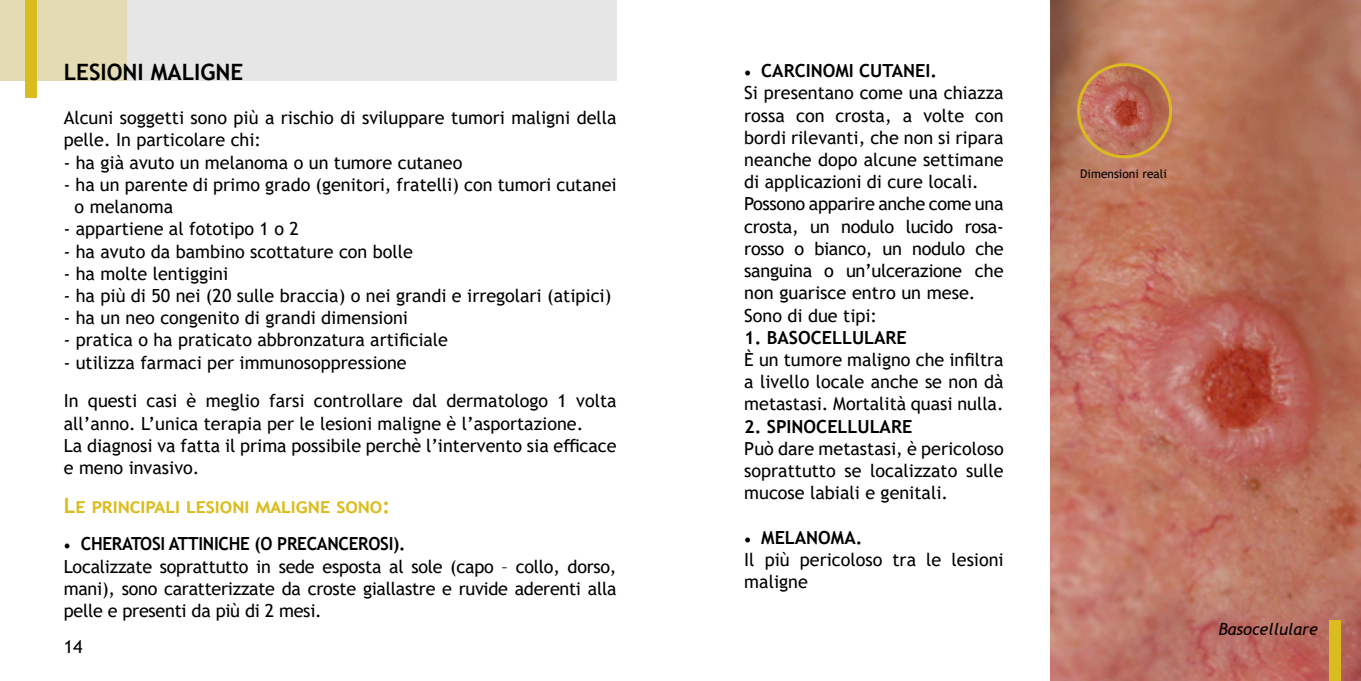
<style>
.page{position:relative;width:1361px;height:681px;background:#fff}
.page>*{position:absolute;margin:0;border:0;box-sizing:border-box;transform-origin:0 0}
.t1{font:700 22.5px "Trebuchet MS";color:#000}
.t2{font:700 21px "Trebuchet MS";color:#dbbc1e}
.t3{font:18px/22.2px "Trebuchet MS";color:#000}
.t4{font:700 18px "Trebuchet MS";color:#000}
.t5{font:italic 16.5px "Trebuchet MS";color:#000}
.t6{font:12px "Trebuchet MS";color:#000}
.s1{font-family:"Minion Pro";font-weight:700}
.s2{font-weight:700}
</style>
<div class="page">
<div style="left:0;top:0;width:617px;height:81px;background:#e6e6e6"></div>
<div style="left:0;top:0;width:126px;height:81px;background:#e3dbb4"></div>
<div style="left:26px;top:0;width:11px;height:98px;background:#dbbc1e"></div>
<img style="left:1050px;top:0;width:311px;height:680px">
<div style="left:1329px;top:620px;width:12px;height:60px;background:#dbbc1e"></div>
<img style="left:1078px;top:65px;width:92px;height:92px;border-radius:46px">
<div style="left:1077px;top:63px;width:95px;height:95px;border:3px solid #dabb1d;border-radius:50%"></div>
<p class="t1" style="left:64px;top:58px;width:181px">LESIONI MALIGNE</p>
<p class="t3" style="left:64px;top:107px;width:554px">Alcuni soggetti sono più a rischio di sviluppare tumori maligni della pelle. In particolare chi:</p>
<p class="t3" style="left:64px;top:151px;width:400px">- ha già avuto un melanoma o un tumore cutaneo</p>
<p class="t3" style="left:75px;top:173px;width:543px;text-indent:-11px">- ha un parente di primo grado (genitori, fratelli) con tumori cutanei o melanoma</p>
<p class="t3" style="left:64px;top:217px;width:237px">- appartiene al fototipo 1 o 2</p>
<p class="t3" style="left:64px;top:240px;width:351px">- ha avuto da bambino scottature con bolle</p>
<p class="t3" style="left:64px;top:262px;width:166px">- ha molte lentiggini</p>
<p class="t3" style="left:64px;top:284px;width:549px">- ha più di 50 nei (20 sulle braccia) o nei grandi e irregolari (atipici)</p>
<p class="t3" style="left:64px;top:306px;width:346px">- ha un neo congenito di grandi dimensioni</p>
<p class="t3" style="left:64px;top:328px;width:386px">- pratica o ha praticato abbronzatura artificiale</p>
<p class="t3" style="left:64px;top:342px;width:554px;line-height:38.7px">- utilizza farmaci per immunosoppressione<br>In questi casi è meglio farsi controllare dal dermatologo 1 volta</p>
<p class="t3" style="left:64px;top:412px;width:554px">all’anno. L’unica terapia per le lesioni maligne è l’asportazione.<br>La diagnosi va fatta il prima possibile perchè l’intervento sia efficace e meno invasivo.</p>
<p class="t2" style="left:64px;top:492px;width:328px">Le principali lesioni maligne sono:</p>
<p class="t3" style="left:64px;top:532px;width:554px"><span class="s1">•</span> <span class="s2">CHERATOSI ATTINICHE (O PRECANCEROSI).<br></span>Localizzate soprattutto in sede esposta al sole (capo – collo, dorso, mani), sono caratterizzate da croste giallastre e ruvide aderenti alla pelle e presenti da più di 2 mesi.</p>
<p class="t3" style="left:64px;top:635px;width:20px">14</p>
<p class="t3" style="left:744px;top:59px;width:261px"><span class="s1">•</span> <span class="s2">CARCINOMI CUTANEI.<br></span>Si presentano come una chiazza rossa con crosta, a volte con bordi rilevanti, che non si ripara neanche dopo alcune settimane di applicazioni di cure locali.<br>Possono apparire anche come una crosta, un nodulo lucido rosa&shy;rosso o bianco, un nodulo che sanguina o un’ulcerazione che non guarisce entro un mese.<br>Sono di due tipi:</p>
<p class="t4" style="left:744px;top:326px;width:164px">1. BASOCELLULARE</p>
<p class="t3" style="left:744px;top:348px;width:261px;text-align:justify">È un tumore maligno che infiltra a livello locale anche se non dà metastasi. Mortalità quasi nulla.</p>
<p class="t4" style="left:744px;top:415px;width:169px">2. SPINOCELLULARE</p>
<p class="t3" style="left:744px;top:437px;width:261px;text-align:justify">Può dare metastasi, è pericoloso soprattutto se localizzato sulle mucose labiali e genitali.</p>
<p class="t3" style="left:744px;top:526px;width:261px"><span class="s1">•</span> <span class="s2">MELANOMA.<br></span>Il più pericoloso tra le lesioni maligne</p>
<p class="t6" style="left:1080px;top:166px;width:88px">Dimensioni reali</p>
<p class="t5" style="left:1218px;top:619px;width:101px">Basocellulare</p>
</div>
